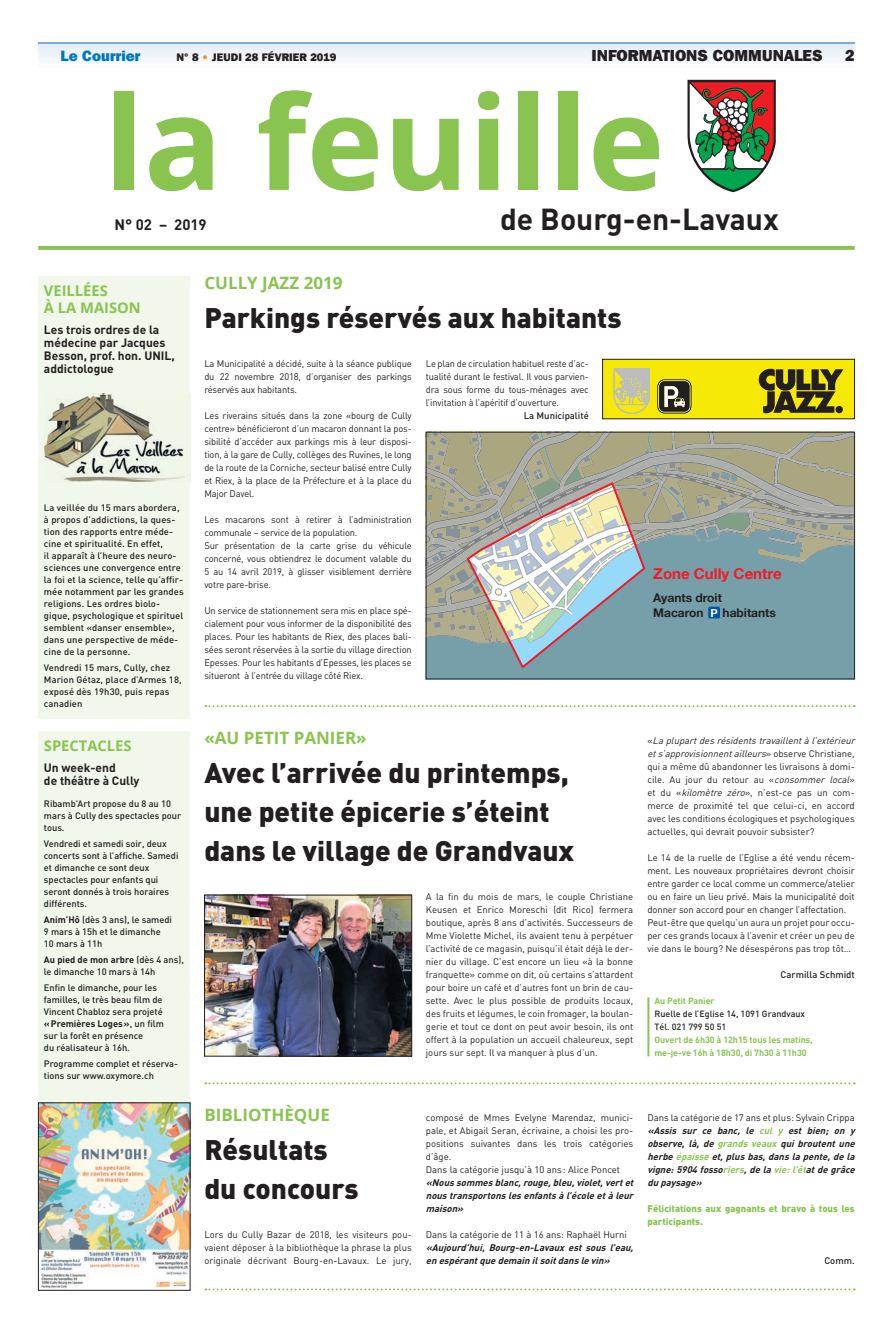
<style>
.page{position:relative;width:893px;height:1333px;background:#fff}
.page>*{position:absolute;margin:0;border:0;box-sizing:border-box;transform-origin:0 0}
.t1{font:700 130px "Open Sans";color:#88c44f}
.t2{font:700 30px "DIN";color:#231f20}
.t3{font:900 28px/39px "DIN";color:#231f20}
.t4{font:700 17px "Open Sans";color:#88c44f}
.t5{font:800 16px "Franklin Gothic LT Com";color:#231f20}
.t6{font:700 15px "Helvetica 75";color:#ee1c27}
.t7{font:800 15px "Franklin Gothic LT Com";color:#0078c0}
.t8{font:700 15px "DIN";color:#231f20}
.t9{font:700 14.7px/17px "Open Sans";color:#88c44f}
.t10{font:700 12px/13px "DIN";color:#231f20}
.t11{font:700 12px/14.4px "Helvetica 75";color:#231f20}
.t12{font:800 11px "Franklin Gothic LT Com";letter-spacing:.005em;color:#231f20}
.t13{font:9.5px/13px "DIN";letter-spacing:-.01em;color:#231f20;text-align:justify}
.t14{font:italic 700 9.5px/13px "DIN";color:#231f20}
.t15{font:900 9.5px/13px "DIN";color:#88c44f}
.t16{font:500 9.5px "DIN";color:#231f20}
.t17{font:500 9.3px/12px "DIN";color:#231f20}
.t18{font:700 9px/13px "DIN";letter-spacing:-.01em;color:#88c44f}
.t19{font:500 9px/13px "DIN";color:#231f20}
.s1{color:#f6891f}
.s2{font-weight:700}
.s3{font-size:11px;color:#fff}
.s4{font-style:italic}
.s5{font-weight:400;font-style:normal}
.s6{color:#88c44f}
</style>
<div class="page">
<svg style="left:38px;top:44px;width:817px;height:16px"></svg>
<hr style="left:38px;top:43px;width:817px;height:1px;background:#7cacdb">
<svg style="left:38px;top:246px;width:817px;height:4px;background:#8bc553"></svg>
<svg style="left:687px;top:80px;width:89px;height:112px"></svg>
<div style="left:38px;top:276px;width:152px;height:442px;background:#f1f7eb"></div>
<div style="left:38px;top:731px;width:152px;height:559px;background:#f1f7eb"></div>
<svg style="left:205px;top:1288px;width:650px;height:2px"></svg>
<img style="left:45px;top:393px;width:139px;height:88px">
<hr style="left:647px;top:997px;width:2px;height:59px;background:#88c44f">
<svg style="left:205px;top:705px;width:650px;height:2px"></svg>
<svg style="left:205px;top:1082px;width:650px;height:2px"></svg>
<div style="left:602px;top:359px;width:253px;height:60px;background:#f6e905"></div>
<svg style="left:614px;top:368px;width:36px;height:45px"></svg>
<svg style="left:758px;top:368px;width:85px;height:46px"></svg>
<div style="left:835px;top:406px;width:8px;height:7px;background:#231f20;border-radius:50%"></div>
<svg style="left:657px;top:379px;width:34px;height:34px"></svg>
<div style="left:602px;top:359px;width:253px;height:60px;border:1px solid #231f20"></div>
<svg style="left:428px;top:432px;width:428px;height:247px;background:#9baaa3"></svg>
<div style="left:708px;top:606px;width:12px;height:12px;background:#0154a6;border-radius:2px"></div>
<div style="left:426px;top:432px;width:429px;height:247px;border:1px solid #231f20"></div>
<img style="left:206px;top:896px;width:204px;height:158px">
<div style="left:204px;top:894px;width:208px;height:162px;border:1px solid #231f20"></div>
<img style="left:40px;top:1104px;width:148px;height:184px">
<div style="left:38px;top:1102px;width:152px;height:188px;border:1px solid #231f20"></div>
<h3 class="t7" style="left:61px;top:47px;width:81px">Le Courrier</h3>
<p class="t12" style="left:177px;top:51px;width:161px">N° 8 <span class="s1">•</span> JEUDI 28 FÉVRIER 2019</p>
<h3 class="t5" style="left:592px;top:46px;width:233px">INFORMATIONS COMMUNALES</h3>
<h3 class="t5" style="left:845px;top:46px;width:11px">2</h3>
<h1 class="t1" style="left:104px;top:51px;width:562px">la feuille</h1>
<h3 class="t8" style="left:115px;top:215px;width:94px">N° 02 – 2019</h3>
<h2 class="t2" style="left:500px;top:200px;width:280px">de Bourg-en-Lavaux</h2>
<h3 class="t9" style="left:44px;top:281px;width:98px">VEILLÉES<br>À LA MAISON</h3>
<p class="t10" style="left:44px;top:323px;width:132px">Les trois ordres de la médecine par Jacques<br>Besson, prof. hon. UNIL, addictologue</p>
<p class="t17" style="left:44px;top:501px;width:141px">La veillée du 15 mars abordera, à propos d’addictions, la ques&shy;tion des rapports entre méde&shy;cine et spiritualité. En effet,<br>il apparaît à l’heure des neuro&shy;sciences une convergence entre la foi et la science, telle qu’affir&shy;mée notamment par les grandes religions. Les ordres biolo&shy;gique, psychologique et spirituel semblent «danser ensemble», dans une perspective de méde&shy;cine de la personne.</p>
<p class="t17" style="left:44px;top:661px;width:139px">Vendredi 15 mars, Cully, chez<br>Marion Gétaz, place d’Armes 18, exposé dès 19h30, puis repas canadien</p>
<h3 class="t9" style="left:44px;top:736px;width:89px">SPECTACLES</h3>
<p class="t10" style="left:44px;top:761px;width:97px">Un week-end<br>de théâtre à Cully</p>
<p class="t17" style="left:44px;top:797px;width:139px">Ribamb’Art propose du 8 au 10 mars à Cully des spectacles pour tous.</p>
<p class="t17" style="left:44px;top:837px;width:136px">Vendredi et samedi soir, deux concerts sont à l’affiche. Samedi et dimanche ce sont deux spectacles pour enfants qui seront donnés à trois horaires différents.</p>
<p class="t17" style="left:44px;top:913px;width:130px"><span class="s2">Anim’Hô</span> (dès 3 ans), le samedi<br>9 mars à 15h et le dimanche<br>10 mars à 11h</p>
<p class="t17" style="left:44px;top:953px;width:141px"><span class="s2">Au pied de mon arbre</span> (dès 4 ans), le dimanche 10 mars à 14h</p>
<p class="t17" style="left:44px;top:981px;width:121px">Enfin le dimanche, pour les familles, le très beau film de<br>Vincent Chabloz sera projeté <span class="s2">« Premières Loges »</span>, un film sur la forêt en présence<br>du réalisateur à 16h.</p>
<p class="t17" style="left:44px;top:1057px;width:136px">Programme complet et réserva&shy;tions sur www.oxymore.ch</p>
<h3 class="t4" style="left:204px;top:271px;width:140px">CULLY JAZZ 2019</h3>
<h3 class="t3" style="left:204px;top:297px;width:419px">Parkings réservés aux habitants</h3>
<p class="t13" style="left:204px;top:357px;width:209px">La Municipalité a décidé, suite à la séance publique du 22 novembre 2018, d’organiser des parkings réservés aux habitants.</p>
<p class="t13" style="left:204px;top:409px;width:209px">Les riverains situés dans la zone «bourg de Cully centre» bénéficieront d’un macaron donnant la pos&shy;sibilité d’accéder aux parkings mis à leur disposi&shy;tion, à la gare de Cully, collèges des Ruvines, le long de la route de la Corniche, secteur balisé entre Cully et Riex, à la place de la Préfecture et à la place du Major Davel.</p>
<p class="t13" style="left:204px;top:513px;width:209px;text-align:left">Les macarons sont à retirer à l’administration communale – service de la population.<br>Sur présentation de la carte grise du véhicule concerné, vous obtiendrez le document valable du 5 au 14 avril 2019, à glisser visiblement derrière votre pare-brise.</p>
<p class="t13" style="left:204px;top:604px;width:209px">Un service de stationnement sera mis en place spé&shy;cialement pour vous informer de la disponibilité des places. Pour les habitants de Riex, des places bali&shy;sées seront réservées à la sortie du village direction Epesses. Pour les habitants d’Epesses, les places se situeront à l’entrée du village côté Riex.</p>
<p class="t13" style="left:426px;top:357px;width:164px">Le plan de circulation habituel reste d’ac&shy;tualité durant le festival. Il vous parvien&shy;dra sous forme du tous-ménages avec l’invitation à l’apéritif d’ouverture.</p>
<p class="t16" style="left:524px;top:409px;width:67px">La Municipalité</p>
<h3 class="t6" style="left:653px;top:564px;width:130px">Zone Cully Centre</h3>
<p class="t11" style="left:653px;top:590px;width:124px">Ayants droit<br>Macaron <span class="s3">P</span> habitants</p>
<h3 class="t4" style="left:204px;top:726px;width:164px">«AU PETIT PANIER»</h3>
<h3 class="t3" style="left:204px;top:752px;width:371px">Avec l’arrivée du printemps, une petite épicerie s’éteint dans le village de Grandvaux</h3>
<p class="t13" style="left:426px;top:890px;width:209px">A la fin du mois de mars, le couple Christiane Keusen et Enrico Moreschi (dit Rico) fermera boutique, après 8 ans d’activités. Successeurs de Mme Violette Michel, ils avaient tenu à perpétuer l’activité de ce magasin, puisqu’il était déjà le der&shy;nier du village. C’est encore un lieu «à la bonne franquette» comme on dit, où certains s’attardent pour boire un café et d’autres font un brin de cau&shy;sette. Avec le plus possible de produits locaux, des fruits et légumes, le coin fromager, la boulan&shy;gerie et tout ce dont on peut avoir besoin, ils ont offert à la population un accueil chaleureux, sept jours sur sept. Il va manquer à plus d’un.</p>
<p class="t13" style="left:647px;top:734px;width:212px;text-align:left">« <span class="s4">Laplupartdesrésidentstravaillentàl’extérieur ets’approvisionnentailleurs</span>» o b s e rv e C h r i s t i a n e , qui a même dû abandonner les livraisons à domi&shy;cile. Au jour du retour au «<span class="s4">consommer local</span>» et du «<span class="s4">kilomètre zéro</span>», n’est-ce pas un com&shy;merce de proximité tel que celui-ci, en accord avec les conditions écologiques et psychologiques actuelles, qui devrait pouvoir subsister?</p>
<p class="t13" style="left:647px;top:851px;width:209px;text-align:left">Le 14 de la ruelle de l’Eglise a été vendu récem&shy;ment. Les nouveaux propriétaires devront choisir entre garder ce local comme un commerce/atelier ou en faire un lieu privé. Mais la municipalité doit donner son accord pour en changer l’affectation.<br>Peut-être que quelqu’un aura un projet pour occu&shy;per ces grands locaux à l’avenir et créer un peu de vie dans le bourg? Ne désespérons pas trop tôt…</p>
<p class="t16" style="left:780px;top:968px;width:76px">Carmilla Schmidt</p>
<p class="t18" style="left:654px;top:994px;width:62px">Au Petit Panier</p>
<p class="t19" style="left:654px;top:1007px;width:152px">Ruelle de l’Eglise 14, 1091 Grandvaux<br>Tél. 021 799 50 51</p>
<p class="t18" style="left:654px;top:1033px;width:160px">Ouvert de 6h30 à 12h15 tous les matins, me-je-ve 16h à 18h30, di 7h30 à 11h30</p>
<h3 class="t4" style="left:204px;top:1103px;width:127px">BIBLIOTHÈQUE</h3>
<h3 class="t3" style="left:204px;top:1129px;width:156px">Résultats du concours</h3>
<p class="t13" style="left:204px;top:1228px;width:209px">Lors du Cully Bazar de 2018, les visiteurs pou&shy;vaient déposer à la bibliothèque la phrase la plus originale décrivant Bourg-en-Lavaux. Le jury,</p>
<p class="t13" style="left:426px;top:1111px;width:209px;text-align:left">composé de Mmes Evelyne Marendaz, munici&shy;pale, et Abigail Seran, écrivaine, a choisi les pro&shy;positions suivantes dans les trois catégories d’âge.<br>Dans la catégorie jusqu’à 10 ans : Alice Poncet</p>
<p class="t14" style="left:426px;top:1175px;width:212px;text-align:justify">«Noussommesblanc,rouge,bleu,violet,vertet noustransportonslesenfantsàl’écoleetàleur maison»</p>
<p class="t13" style="left:426px;top:1228px;width:203px">Dans la catégorie de 11 à 16 ans: Raphaël Hurni</p>
<p class="t14" style="left:426px;top:1240px;width:212px">«Aujourd’hui, Bourg-en-Lavaux est sous l’eau, en espérantquedemain ilsoitdanslevin»</p>
<p class="t14" style="left:647px;top:1110px;width:212px"><span class="s5">Dans la catégorie de 17 ans et plus: Sylvain Crippa </span>«Assis sur ce banc, le <span class="s6">cul y</span> est bien; on y observe, là, de <span class="s6">grands veaux</span> qui broutent une herbe<span class="s6">épaisse</span>et,plusbas,danslapente,dela vigne:5904fosso<span class="s6">riers</span>,dela<span class="s6">vie:l’ét</span>atdegrâce du paysage»</p>
<p class="t15" style="left:647px;top:1201px;width:209px">Félicitations aux gagnants et bravo à tous les participants.</p>
<p class="t16" style="left:824px;top:1254px;width:32px">Comm.</p>
</div>
